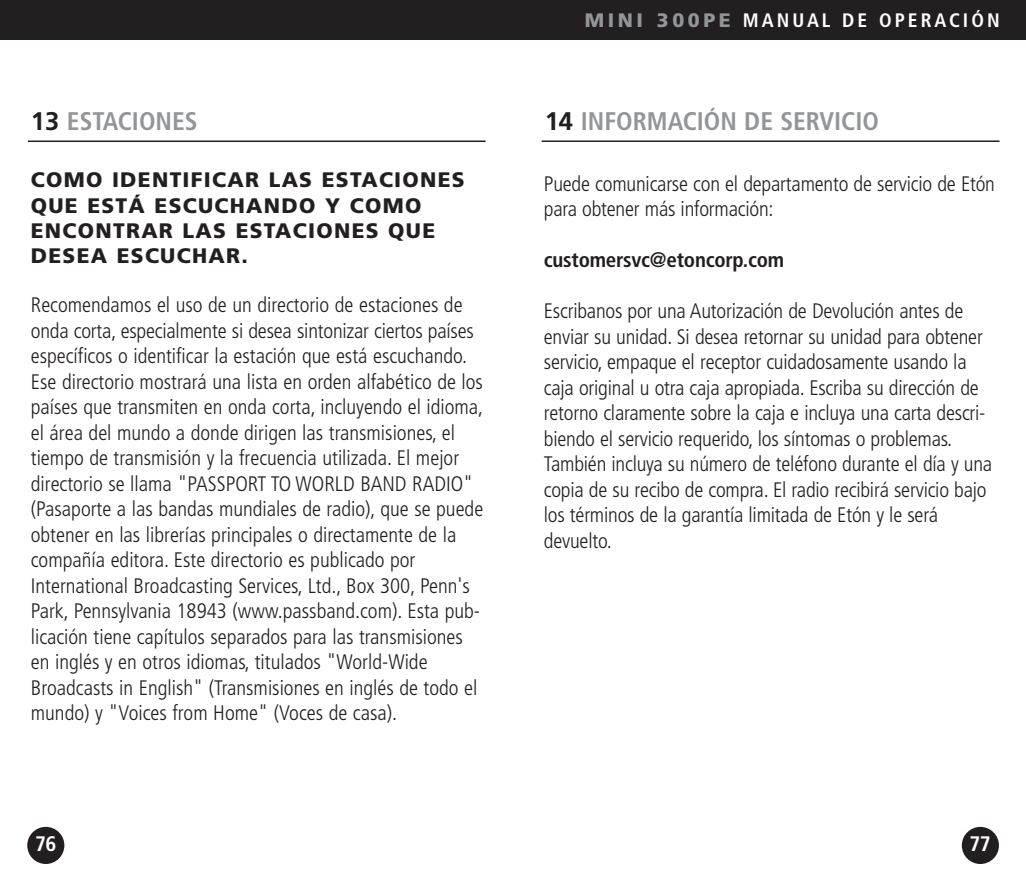
<style>
.page{position:relative;width:1026px;height:891px;background:#fff}
.page>*{position:absolute;margin:0;border:0;box-sizing:border-box;transform-origin:0 0}
.t1{font:700 condensed 25.5px "Frutiger";color:#939598}
.t2{font:300 condensed 21px/25.5px "Frutiger";color:#231f20}
.t3{font:900 21px/25.2px "Frutiger";letter-spacing:.06em;color:#231f20}
.t4{font:700 condensed 21px "Frutiger";letter-spacing:-.01em;color:#231f20}
.t5{font:700 condensed 21px "Frutiger";color:#fff}
.t6{font:700 condensed 19.5px "Frutiger";letter-spacing:.155em;color:#fff}
.s1{font-stretch:normal;color:#231f20}
.s2{font-weight:900;font-stretch:normal;color:#939598}
</style>
<div class="page">
<div style="left:513px;top:0;width:513px;height:40px;background:#231f20"></div>
<div style="left:962px;top:827px;width:37px;height:37px;background:#231f20;border-radius:50%"></div>
<div style="left:27px;top:827px;width:37px;height:37px;background:#231f20;border-radius:50%"></div>
<hr style="left:28px;top:141px;width:458px;height:1px;background:#231f20">
<hr style="left:542px;top:140px;width:458px;height:2px;background:#231f20">
<div style="left:0;top:0;width:513px;height:40px;background:#231f20"></div>
<p class="t1" style="left:31px;top:111px;width:168px"><span class="s1">13</span> ESTACIONES</p>
<p class="t3" style="left:31px;top:169px;width:435px">COMO IDENTIFICAR LAS ESTACIONES<br>QUE ESTÁ ESCUCHANDO Y COMO<br>ENCONTRAR LAS ESTACIONES QUE<br>DESEA ESCUCHAR.</p>
<p class="t2" style="left:31px;top:294px;width:454px">Recomendamos el uso de un directorio de estaciones de onda corta, especialmente si desea sintonizar ciertos países específicos o identificar la estación que está escuchando.<br>Ese directorio mostrará una lista en orden alfabético de los países que transmiten en onda corta, incluyendo el idioma, el área del mundo a donde dirigen las transmisiones, el tiempo de transmisión y la frecuencia utilizada. El mejor directorio se llama "PASSPORT TO WORLD BAND RADIO" (Pasaporte a las bandas mundiales de radio), que se puede obtener en las librerías principales o directamente de la compañía editora. Este directorio es publicado por International Broadcasting Services, Ltd., Box 300, Penn's Park, Pennsylvania 18943 (www.passband.com). Esta pub&shy;licación tiene capítulos separados para las transmisiones en inglés y en otros idiomas, titulados "World-Wide Broadcasts in English" (Transmisiones en inglés de todo el mundo) y "Voices from Home" (Voces de casa).</p>
<p class="t6" style="left:585px;top:12px;width:416px"><span class="s2">MINI 300PE</span> MANUAL DE OPERACIÓN</p>
<p class="t1" style="left:545px;top:110px;width:336px"><span class="s1">14</span> INFORMACIÓN DE SERVICIO</p>
<p class="t2" style="left:544px;top:172px;width:453px">Puede comunicarse con el departamento de servicio de Etón para obtener más información:</p>
<p class="t4" style="left:544px;top:251px;width:242px">customersvc@etoncorp.com</p>
<p class="t2" style="left:544px;top:300px;width:450px">Escribanos por una Autorización de Devolución antes de enviar su unidad. Si desea retornar su unidad para obtener servicio, empaque el receptor cuidadosamente usando la caja original u otra caja apropiada. Escriba su dirección de retorno claramente sobre la caja e incluya una carta descri&shy;biendo el servicio requerido, los síntomas o problemas.<br>También incluya su número de teléfono durante el día y una copia de su recibo de compra. El radio recibirá servicio bajo los términos de la garantía limitada de Etón y le será devuelto.</p>
<p class="t5" style="left:35px;top:835px;width:23px">76</p>
<p class="t5" style="left:970px;top:835px;width:23px">77</p>
</div>
